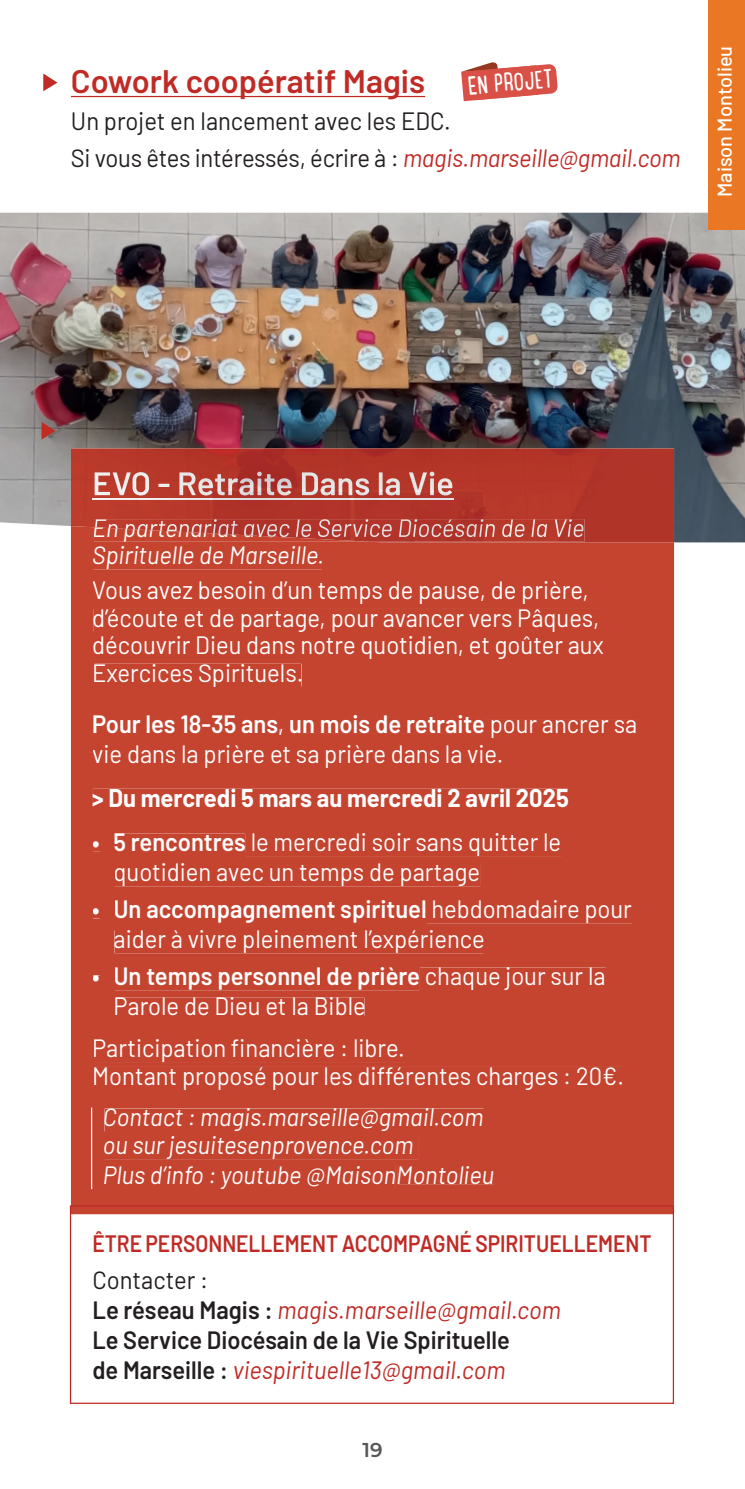
<style>
.page{position:relative;width:745px;height:1489px;background:#fff}
.page>*{position:absolute;margin:0;border:0;box-sizing:border-box;transform-origin:0 0}
.t1{font:600 32.5px "Barlow";color:#c02b25}
.t2{font:25px/27.5px "Barlow";color:#fff;scale:.95 1}
.t3{font:600 25px/30px "Barlow";color:#231f20;scale:.95 1}
.t4{font:italic 25px/27.5px "Barlow";color:#fff;scale:.95 1}
.t5{font:25px/37px "Barlow";letter-spacing:-.01em;color:#231f20;scale:.95 1}
.t6{font:700 25px "Barlow";color:#fff;scale:.95 1}
.t7{font:600 23.75px "Barlow";color:#c02a25;scale:.88 1}
.t8{font:22.5px "Lunch Box";color:#fff}
.t9{font:500 20px "Barlow";color:#fff}
.t10{font:600 20px "Montserrat";color:#57585a}
.s1{font-style:italic;color:#c02a25}
.s2{font-weight:600}
.s3{font-weight:400}
.s4{font-weight:400;font-style:italic;color:#c02a25}
</style>
<div class="page">
<img style="left:0;top:213px;width:744px;height:329px">
<div style="left:71px;top:542px;width:602px;height:672px;background:#c44430"></div>
<img style="left:71px;top:448px;width:602px;height:94px">
<img style="left:92px;top:498px;width:361px;height:1px">
<img style="left:94px;top:471px;width:358px;height:24px">
<img style="left:94px;top:519px;width:490px;height:22px">
<div style="left:93px;top:546px;width:229px;height:23px;background:#c44430"></div>
<div style="left:93px;top:581px;width:495px;height:23px;background:#c44430"></div>
<div style="left:94px;top:609px;width:505px;height:22px;background:#c44430"></div>
<div style="left:94px;top:636px;width:509px;height:23px;background:#c44430"></div>
<div style="left:94px;top:663px;width:207px;height:23px;background:#c44430"></div>
<div style="left:94px;top:715px;width:183px;height:18px;background:#c44430"></div>
<svg style="left:279px;top:729px;width:5px;height:5px"></svg>
<div style="left:290px;top:714px;width:193px;height:19px;background:#c44430"></div>
<div style="left:484px;top:720px;width:152px;height:17px;background:#c44430"></div>
<div style="left:93px;top:745px;width:408px;height:22px;background:#c44430"></div>
<div style="left:93px;top:788px;width:474px;height:19px;background:#c44430"></div>
<div style="left:93px;top:841px;width:7px;height:10px;background:#c44430"></div>
<div style="left:115px;top:833px;width:130px;height:18px;background:#c44430"></div>
<div style="left:246px;top:833px;width:315px;height:23px;background:#c44430"></div>
<div style="left:115px;top:863px;width:364px;height:23px;background:#c44430"></div>
<div style="left:93px;top:908px;width:7px;height:10px;background:#c44430"></div>
<div style="left:115px;top:900px;width:310px;height:23px;background:#c44430"></div>
<div style="left:426px;top:900px;width:205px;height:23px;background:#c44430"></div>
<div style="left:114px;top:930px;width:369px;height:23px;background:#c44430"></div>
<div style="left:93px;top:975px;width:7px;height:10px;background:#c44430"></div>
<div style="left:115px;top:967px;width:304px;height:23px;background:#c44430"></div>
<div style="left:420px;top:967px;width:185px;height:23px;background:#c44430"></div>
<div style="left:115px;top:997px;width:249px;height:18px;background:#c44430"></div>
<div style="left:94px;top:1039px;width:310px;height:22px;background:#c44430"></div>
<div style="left:94px;top:1066px;width:527px;height:23px;background:#c44430"></div>
<div style="left:105px;top:1108px;width:378px;height:23px;background:#c44430"></div>
<div style="left:104px;top:1136px;width:314px;height:22px;background:#c44430"></div>
<div style="left:104px;top:1166px;width:291px;height:22px;background:#c44430"></div>
<div style="left:397px;top:1166px;width:96px;height:18px;background:#c44430"></div>
<svg style="left:41px;top:422px;width:15px;height:17px"></svg>
<div style="left:70px;top:1205px;width:603px;height:198px;border:1px solid #c02a25"></div>
<div style="left:707px;top:0;width:37px;height:229px;background:#ea7724"></div>
<hr style="left:91px;top:1107px;width:1px;height:81px;background:#fff">
<svg style="left:43px;top:74px;width:14px;height:17px"></svg>
<hr style="left:71px;top:96px;width:354px;height:1px;background:#c02b25">
<svg style="left:461px;top:62px;width:96px;height:39px"></svg>
<p class="t8" style="left:466px;top:67px;width:86px;rotate:-5deg">EN PROJET</p>
<h1 class="t1" style="left:71px;top:57px;width:355px">Cowork coopératif Magis</h1>
<p class="t5" style="left:71px;top:100px;width:643px">Un projet en lancement avec les EDC.<br>Si vous êtes intéressés, écrire à : <span class="s1">magis.marseille@gmail.com</span></p>
<p class="t9" style="left:709px;top:197px;width:153px;rotate:-90deg">Maison Montolieu</p>
<p class="t4" style="left:92px;top:539px;width:245px">Spirituelle de Marseille.</p>
<p class="t2" style="left:92px;top:574px;width:540px">Vous avez besoin d’un temps de pause, de prière, d’écoute et de partage, pour avancer vers Pâques, découvrir Dieu dans notre quotidien, et goûter aux Exercices Spirituels.</p>
<p class="t2" style="left:92px;top:706px;width:575px;line-height:30px"><span class="s2">Pour les 18-35 ans</span>, <span class="s2">un mois de retraite</span> pour ancrer sa vie dans la prière et sa prière dans la vie.</p>
<p class="t6" style="left:92px;top:779px;width:503px">&gt; Du mercredi 5 mars au mercredi 2 avril 2025</p>
<p class="t2" style="left:113px;top:825px;width:472px;line-height:30px;text-indent:-21px"><span class="s2">• 5 rencontres</span> le mercredi soir sans quitter le quotidien avec un temps de partage</p>
<p class="t2" style="left:113px;top:892px;width:547px;line-height:30px;text-indent:-21px"><span class="s2">• Un accompagnement spirituel</span> hebdomadaire pour aider à vivre pleinement l’expérience</p>
<p class="t2" style="left:113px;top:959px;width:519px;line-height:30px;text-indent:-21px"><span class="s2">• Un temps personnel de prière</span> chaque jour sur la<br>Parole de Dieu et la Bible</p>
<p class="t2" style="left:92px;top:1032px;width:561px">Participation financière : libre.<br>Montant proposé pour les différentes charges : 20€.</p>
<p class="t4" style="left:103px;top:1101px;width:402px">Contact : magis.marseille@gmail.com ou sur jesuitesenprovence.com</p>
<p class="t4" style="left:103px;top:1159px;width:413px">Plus d’info : youtube @MaisonMontolieu</p>
<p class="t7" style="left:92px;top:1225px;width:636px">ÊTRE PERSONNELLEMENT ACCOMPAGNÉ SPIRITUELLEMENT</p>
<p class="t3" style="left:92px;top:1262px;width:494px"><span class="s3">Contacter :<br></span>Le réseau Magis : <span class="s4">magis.marseille@gmail.com </span>Le Service Diocésain de la Vie Spirituelle<br>de Marseille : <span class="s4">viespirituelle13@gmail.com</span></p>
<p class="t10" style="left:362px;top:1435px;width:22px">19</p>
</div>
